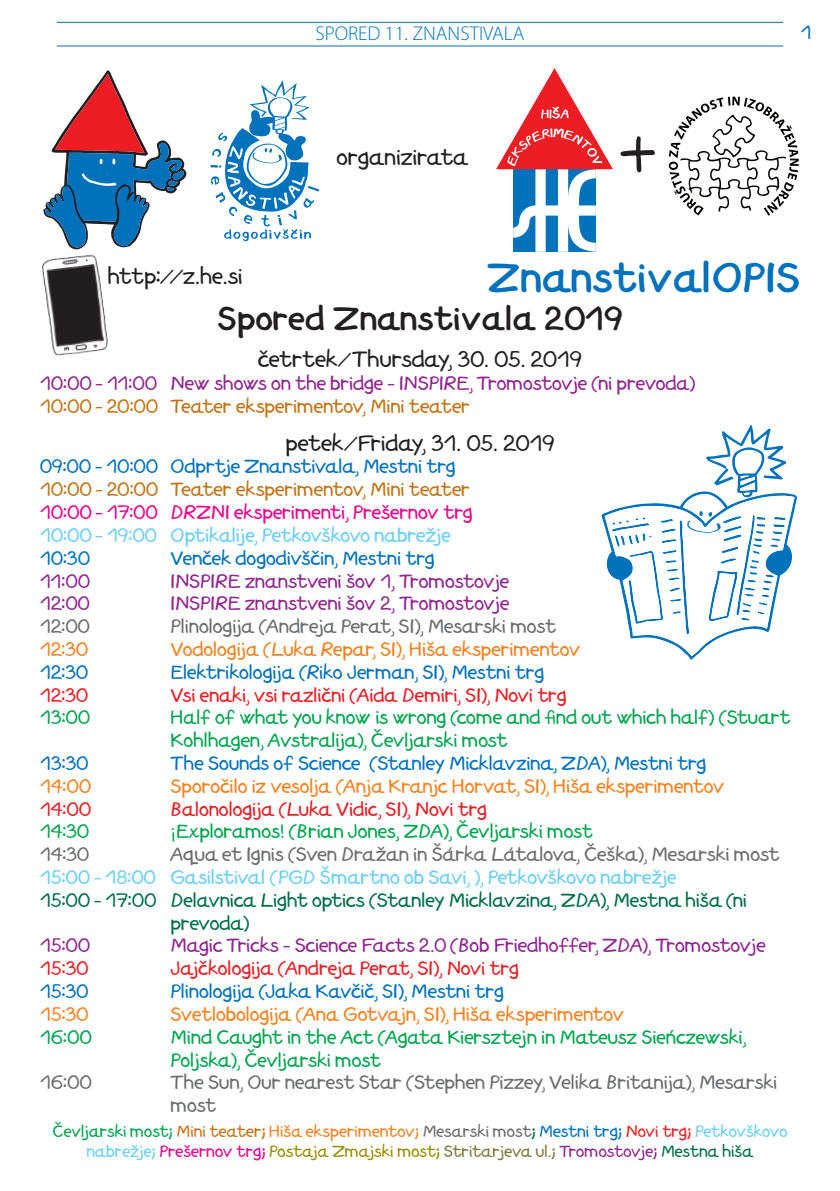
<style>
.page{position:relative;width:840px;height:1191px;background:#fff}
.page>*{position:absolute;margin:0;border:0;box-sizing:border-box;transform-origin:0 0}
.plus{font:72px "Bozo Pro";color:#231f20}
.Znanstivalopis{font:700 40px "Bozo Pro";color:#0072bc}
.spored_leto{font:700 32px "Bozo Pro";color:#231f20}
.spored_dan{font:22px "Bozo Pro";letter-spacing:-.025em;color:#231f20}
.t1{font:300 20px "Myriad Pro";color:#0072bc}
.Čevljarski_most{font:19px/22.8px "Bozo Pro";letter-spacing:-.035em;color:#00a54f}
.Mestni_trg{font:19px "Bozo Pro";letter-spacing:-.03em;color:#0072bc}
.Tromostovje{font:19px "Bozo Pro";letter-spacing:-.035em;color:#90268f}
.Mesarski_most{font:19px/22.8px "Bozo Pro";letter-spacing:-.035em;color:#6c6d70}
.Hiša_eksperimentov{font:19px "Bozo Pro";letter-spacing:-.03em;color:#f58220}
.Novi_trg{font:19px "Bozo Pro";letter-spacing:-.03em;color:#ee1d23}
.Petkovškovo_nabrežje{font:19px "Bozo Pro";letter-spacing:-.04em;color:#6bcff6}
.Mini_teater{font:19px "Bozo Pro";letter-spacing:-.025em;color:#c27414}
.Mestna_hiša{font:19px/22.8px "Bozo Pro";letter-spacing:-.035em;color:#016f45}
.Prešernov_trg{font:19px "Bozo Pro";letter-spacing:-.025em;color:#ed028c}
.ostevilcenje_strani{font:18.6px "Bozo Pro";color:#0072bc}
.t2{font:16px/19.2px "Bozo Pro";letter-spacing:-.035em;color:#6bcff6;text-align:center}
.s1{color:#00a54f}
.s2{color:#c27414}
.s3{color:#f58220}
.s4{color:#6c6d70}
.s5{color:#016f45}
.s6{color:#0072bc}
.s7{color:#ee1d23}
.s8{color:#ed028c}
.s9{color:#968d00}
.s10{color:#7f7b3d}
.s11{color:#90268f}
</style>
<div class="page">
<hr style="left:57px;top:22px;width:725px;height:1px;background:#0072bc">
<hr style="left:57px;top:46px;width:725px;height:1px;background:#0072bc">
<svg style="left:43px;top:70px;width:143px;height:179px"></svg>
<svg style="left:210px;top:81px;width:109px;height:160px"></svg>
<svg style="left:496px;top:68px;width:116px;height:184px"></svg>
<svg style="left:668px;top:97px;width:130px;height:119px"></svg>
<svg style="left:601px;top:425px;width:195px;height:235px"></svg>
<img style="left:41px;top:254px;width:67px;height:102px">
<p class="t1" style="left:315px;top:21px;width:210px">SPORED 11. ZNANSTIVALA</p>
<p class="ostevilcenje_strani" style="left:800px;top:20px;width:13px">1</p>
<p class="spored_dan" style="left:336px;top:143px;width:134px">organizirata</p>
<p class="plus" style="left:616px;top:114px;width:42px">+</p>
<p class="spored_dan" style="left:107px;top:262px;width:137px">http://z.he.si</p>
<p class="Znanstivalopis" style="left:487px;top:252px;width:314px">ZnanstivalOPIS</p>
<p class="spored_leto" style="left:217px;top:298px;width:406px">Spored Znanstivala 2019</p>
<p class="spored_dan" style="left:257px;top:346px;width:326px">četrtek/Thursday, 30. 05. 2019</p>
<p class="Tromostovje" style="left:40px;top:371px;width:657px">10:00 - 11:00 New shows on the bridge - INSPIRE, Tromostovje (ni prevoda)</p>
<p class="Mini_teater" style="left:40px;top:394px;width:432px">10:00 - 20:00 Teater eksperimentov, Mini teater</p>
<p class="spored_dan" style="left:285px;top:429px;width:271px">petek/Friday, 31. 05. 2019</p>
<p class="Mestni_trg" style="left:40px;top:455px;width:417px">09:00 - 10:00 Odprtje Znanstivala, Mestni trg</p>
<p class="Mini_teater" style="left:40px;top:477px;width:432px">10:00 - 20:00 Teater eksperimentov, Mini teater</p>
<p class="Prešernov_trg" style="left:40px;top:500px;width:434px">10:00 - 17:00 DRZNI eksperimenti, Prešernov trg</p>
<p class="Petkovškovo_nabrežje" style="left:40px;top:523px;width:412px">10:00 - 19:00 Optikalije, Petkovškovo nabrežje</p>
<p class="Mestni_trg" style="left:40px;top:546px;width:51px">10:30</p>
<p class="Mestni_trg" style="left:170px;top:546px;width:266px">Venček dogodivščin, Mestni trg</p>
<p class="Tromostovje" style="left:40px;top:569px;width:52px">11:00</p>
<p class="Tromostovje" style="left:170px;top:569px;width:340px">INSPIRE znanstveni šov 1, Tromostovje</p>
<p class="Tromostovje" style="left:40px;top:591px;width:51px">12:00</p>
<p class="Tromostovje" style="left:170px;top:591px;width:341px">INSPIRE znanstveni šov 2, Tromostovje</p>
<p class="Mesarski_most" style="left:40px;top:615px;width:51px">12:00</p>
<p class="Mesarski_most" style="left:170px;top:615px;width:387px">Plinologija (Andreja Perat, SI), Mesarski most</p>
<p class="Hiša_eksperimentov" style="left:40px;top:637px;width:50px">12:30</p>
<p class="Hiša_eksperimentov" style="left:170px;top:637px;width:412px">Vodologija (Luka Repar, SI), Hiša eksperimentov</p>
<p class="Mestni_trg" style="left:40px;top:660px;width:50px">12:30</p>
<p class="Mestni_trg" style="left:170px;top:660px;width:375px">Elektrikologija (Riko Jerman, SI), Mestni trg</p>
<p class="Novi_trg" style="left:40px;top:683px;width:50px">12:30</p>
<p class="Novi_trg" style="left:170px;top:683px;width:398px">Vsi enaki, vsi različni (Aida Demiri, SI), Novi trg</p>
<p class="Čevljarski_most" style="left:40px;top:707px;width:52px">13:00</p>
<p class="Čevljarski_most" style="left:170px;top:707px;width:621px">Half of what you know is wrong (come and find out which half) (Stuart<br>Kohlhagen, Avstralija), Čevljarski most</p>
<p class="Mestni_trg" style="left:40px;top:751px;width:50px">13:30</p>
<p class="Mestni_trg" style="left:170px;top:751px;width:537px">The Sounds of Science (Stanley Micklavzina, ZDA), Mestni trg</p>
<p class="Hiša_eksperimentov" style="left:40px;top:774px;width:52px">14:00</p>
<p class="Hiša_eksperimentov" style="left:170px;top:774px;width:556px">Sporočilo iz vesolja (Anja Kranjc Horvat, SI), Hiša eksperimentov</p>
<p class="Novi_trg" style="left:40px;top:797px;width:52px">14:00</p>
<p class="Novi_trg" style="left:170px;top:797px;width:318px">Balonologija (Luka Vidic, SI), Novi trg</p>
<p class="Čevljarski_most" style="left:40px;top:821px;width:51px">14:30</p>
<p class="Čevljarski_most" style="left:170px;top:821px;width:424px">¡Exploramos! (Brian Jones, ZDA), Čevljarski most</p>
<p class="Mesarski_most" style="left:40px;top:843px;width:51px">14:30</p>
<p class="Mesarski_most" style="left:170px;top:843px;width:610px">Aqua et Ignis (Sven Dražan in Šárka Látalova, Češka), Mesarski most</p>
<p class="Petkovškovo_nabrežje" style="left:40px;top:865px;width:638px">15:00 - 18:00 Gasilstival (PGD Šmartno ob Savi, ), Petkovškovo nabrežje</p>
<p class="Mestna_hiša" style="left:170px;top:889px;width:578px;text-indent:-130px">15:00 - 17:00 Delavnica Light optics (Stanley Micklavzina, ZDA), Mestna hiša (ni prevoda)</p>
<p class="Tromostovje" style="left:40px;top:933px;width:52px">15:00</p>
<p class="Tromostovje" style="left:170px;top:933px;width:596px">Magic Tricks - Science Facts 2.0 (Bob Friedhoffer, ZDA), Tromostovje</p>
<p class="Novi_trg" style="left:40px;top:956px;width:50px">15:30</p>
<p class="Novi_trg" style="left:170px;top:956px;width:350px">Jajčkologija (Andreja Perat, SI), Novi trg</p>
<p class="Mestni_trg" style="left:40px;top:979px;width:50px">15:30</p>
<p class="Mestni_trg" style="left:170px;top:979px;width:335px">Plinologija (Jaka Kavčič, SI), Mestni trg</p>
<p class="Hiša_eksperimentov" style="left:40px;top:1002px;width:50px">15:30</p>
<p class="Hiša_eksperimentov" style="left:170px;top:1002px;width:455px">Svetlobologija (Ana Gotvajn, SI), Hiša eksperimentov</p>
<p class="Čevljarski_most" style="left:40px;top:1026px;width:53px">16:00</p>
<p class="Čevljarski_most" style="left:170px;top:1026px;width:577px">Mind Caught in the Act (Agata Kiersztejn in Mateusz Sieńczewski,<br>Poljska), Čevljarski most</p>
<p class="Mesarski_most" style="left:40px;top:1071px;width:53px">16:00</p>
<p class="Mesarski_most" style="left:170px;top:1071px;width:608px">The Sun, Our nearest Star (Stephen Pizzey, Velika Britanija), Mesarski most</p>
<p class="t2" style="left:52px;top:1122px;width:736px"><span class="s1">Čevljarski most;</span> <span class="s2">Mini teater;</span> <span class="s3">Hiša eksperimentov;</span> <span class="s4">Mesarski most</span><span class="s5">;</span> <span class="s6">Mestni trg;</span> <span class="s7">Novi trg;</span> Petkovškovo nabrežje; <span class="s8">Prešernov trg;</span> <span class="s9">Postaja Zmajski most;</span> <span class="s10">Stritarjeva ul.;</span> <span class="s11">Tromostovje;</span> <span class="s5">Mestna hiša</span></p>
</div>
